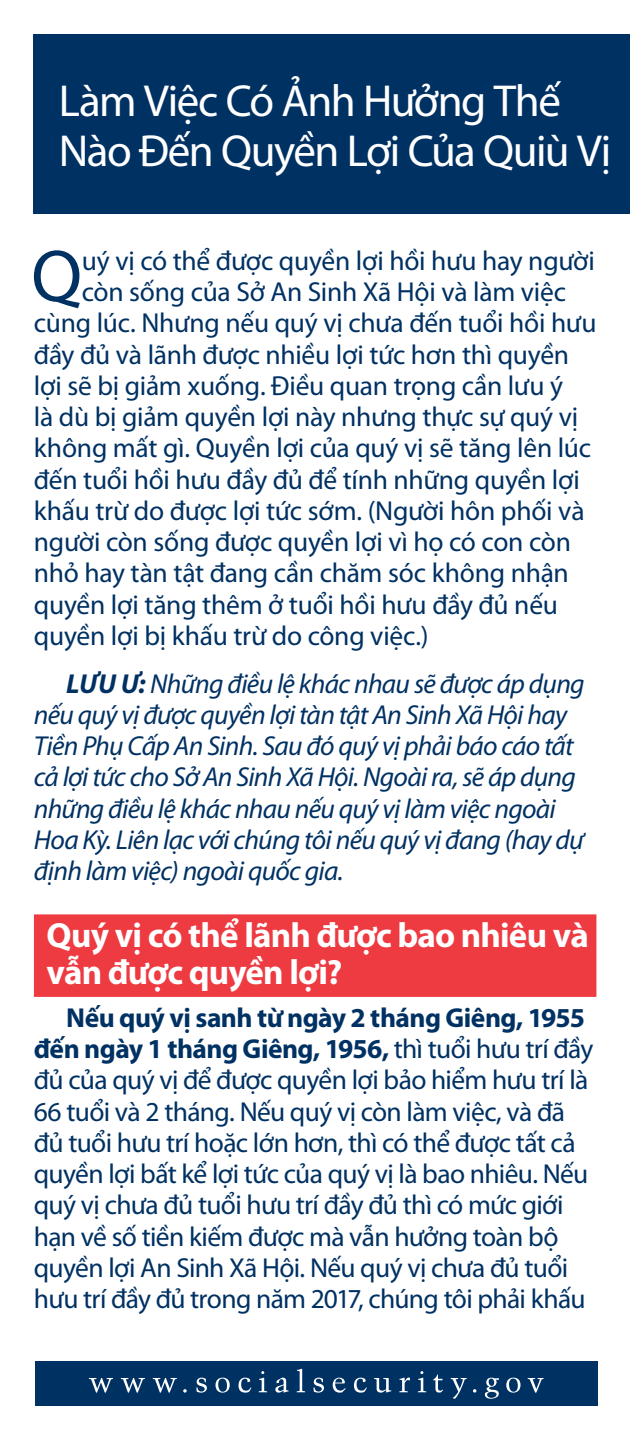
<style>
.page{position:relative;width:630px;height:1440px;background:#fff}
.page>*{position:absolute;margin:0;border:0;box-sizing:border-box;transform-origin:0 0}
.Intro_Paragraph{font:73.75px "Myriad Pro";color:#003163}
.t1{font:45px/50px "Myriad Pro";letter-spacing:-.035em;color:#fff}
.H1-2{font:700 35px/37.5px "Myriad Pro";letter-spacing:-.025em;color:#fff}
.Intro_Paragraph-2{font:27.5px "Myriad Pro";letter-spacing:-.01em;color:#003163}
.Paragraph{font:27.5px/31.2px "Myriad Pro";letter-spacing:-.025em;color:#003163}
.Notes{font:italic 27.5px/31.2px "Myriad Pro";letter-spacing:-.025em;color:#003163}
.s1{font-weight:700}
</style>
<div class="page">
<div style="left:35px;top:1361px;width:563px;height:45px;background:#003163"></div>
<svg style="left:89px;top:1369px;width:455px;height:30px"></svg>
<div style="left:34px;top:34px;width:596px;height:180px;background:#003163"></div>
<div style="left:34px;top:914px;width:562px;height:83px;background:#ee3a41"></div>
<h2 class="t1" style="left:59px;top:75px;width:554px">Làm Việc Có Ảnh Hưởng Thế<br>Nào Ðến Quyền Lợi Của Quiù Vị</h2>
<p class="Intro_Paragraph" style="left:31px;top:231px;width:52px">Q</p>
<p class="Intro_Paragraph-2" style="left:82px;top:244px;width:515px">uý vị có thể được quyền lợi hồi hưu hay người</p>
<p class="Intro_Paragraph-2" style="left:82px;top:275px;width:486px">còn sống của Sở An Sinh Xã Hội và làm việc</p>
<p class="Intro_Paragraph-2" style="left:34px;top:306px;width:564px">cùng lúc. Nhưng nếu quý vị chưa đến tuổi hồi hưu</p>
<p class="Intro_Paragraph-2" style="left:34px;top:337px;width:537px">đầy đủ và lãnh được nhiều lợi tức hơn thì quyền</p>
<p class="Intro_Paragraph-2" style="left:34px;top:369px;width:531px">lợi sẽ bị giảm xuống. Điều quan trọng cần lưu ý</p>
<p class="Intro_Paragraph-2" style="left:34px;top:400px;width:546px">là dù bị giảm quyền lợi này nhưng thực sự quý vị</p>
<p class="Intro_Paragraph-2" style="left:34px;top:431px;width:559px">không mất gì. Quyền lợi của quý vị sẽ tăng lên lúc</p>
<p class="Intro_Paragraph-2" style="left:34px;top:462px;width:547px">đến tuổi hồi hưu đầy đủ để tính những quyền lợi</p>
<p class="Intro_Paragraph-2" style="left:34px;top:494px;width:552px">khấu trừ do được lợi tức sớm. (Người hôn phối và</p>
<p class="Intro_Paragraph-2" style="left:34px;top:525px;width:539px">người còn sống được quyền lợi vì họ có con còn</p>
<p class="Intro_Paragraph-2" style="left:34px;top:556px;width:536px">nhỏ hay tàn tật đang cần chăm sóc không nhận</p>
<p class="Intro_Paragraph-2" style="left:34px;top:587px;width:526px">quyền lợi tăng thêm ở tuổi hồi hưu đầy đủ nếu</p>
<p class="Intro_Paragraph-2" style="left:34px;top:619px;width:396px">quyền lợi bị khấu trừ do công việc.)</p>
<p class="Notes" style="left:34px;top:667px;width:552px;text-indent:32px"><span class="s1">LƯU Ư:</span> Những điều lệ khác nhau sẽ được áp dụng nếu quý vị được quyền lợi tàn tật An Sinh Xã Hội hay Tiền Phụ Cấp An Sinh. Sau đó quý vị phải báo cáo tất cả lợi tức cho Sở An Sinh Xã Hội. Ngoài ra, sẽ áp dụng những điều lệ khác nhau nếu quý vị làm việc ngoài Hoa Kỳ. Liên lạc với chúng tôi nếu quý vị đang (hay dự định làm việc) ngoài quốc gia.</p>
<h1 class="H1-2" style="left:47px;top:915px;width:544px">Quý vị có thể lãnh được bao nhiêu và vẫn được quyền lợi?</h1>
<p class="Paragraph" style="left:34px;top:1002px;width:561px;text-indent:32px"><span class="s1">Nếu quý vị sanh từ ngày 2 tháng Giêng, 1955 đến ngày 1 tháng Giêng, 1956,</span> thì tuổi hưu trí đầy đủ của quý vị để được quyền lợi bảo hiểm hưu trí là 66 tuổi và 2 tháng. Nếu quý vị còn làm việc, và đã đủ tuổi hưu trí hoặc lớn hơn, thì có thể được tất cả quyền lợi bất kể lợi tức của quý vị là bao nhiêu. Nếu quý vị chưa đủ tuổi hưu trí đầy đủ thì có mức giới hạn về số tiền kiếm được mà vẫn hưởng toàn bộ quyền lợi An Sinh Xã Hội. Nếu quý vị chưa đủ tuổi hưu trí đầy đủ trong năm 2017, chúng tôi phải khấu</p>
</div>
